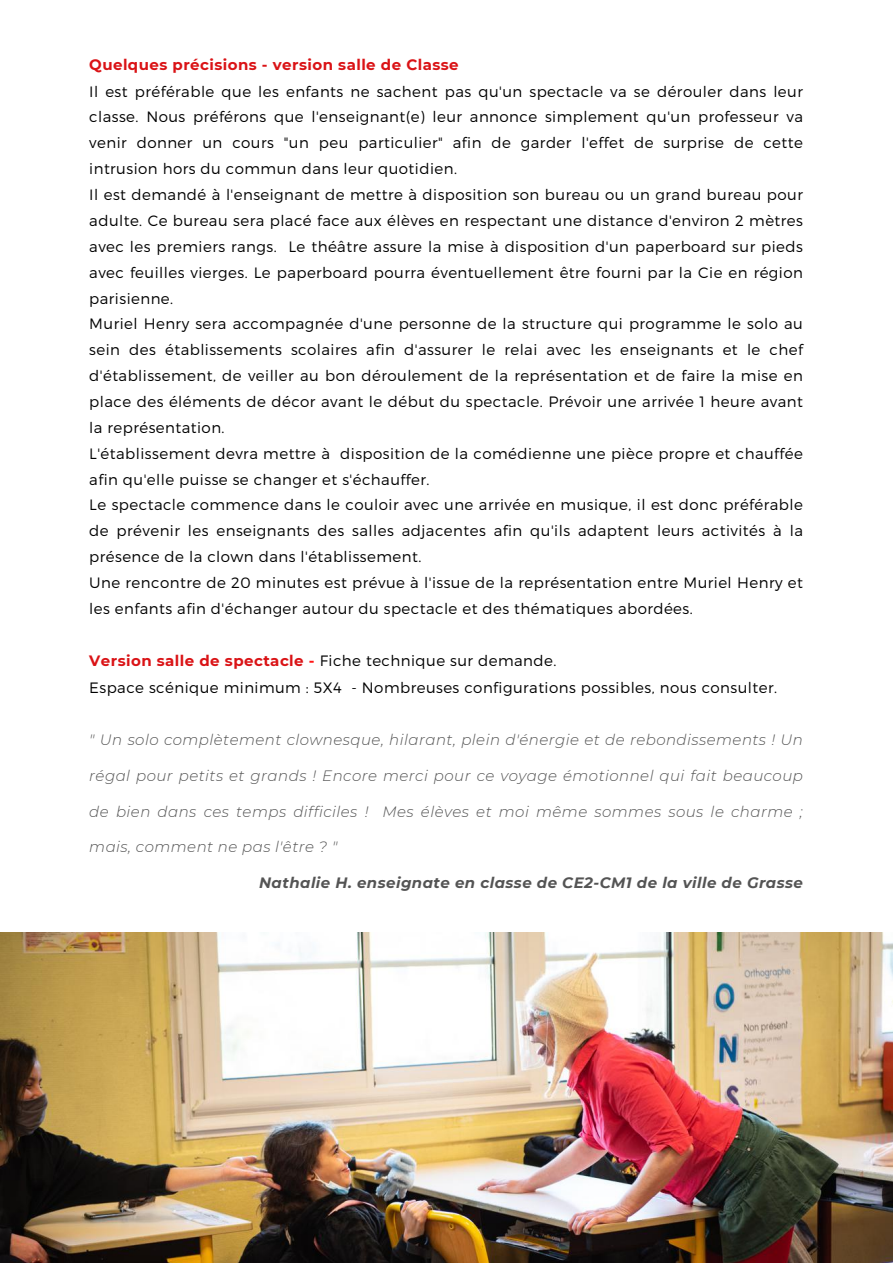
<style>
.page{position:relative;width:893px;height:1264px;background:#fff}
.page>*{position:absolute;margin:0;border:0;box-sizing:border-box;transform-origin:0 0}
.t1{font:300 15px/25.8px "Montserrat";letter-spacing:.03em;color:#000}
.t2{font:italic 300 15px "Montserrat";letter-spacing:.03em;color:#545454}
.t3{font:italic 700 15px "Montserrat";letter-spacing:.03em;color:#545454}
.t4{font:700 15px "Montserrat";letter-spacing:.03em;color:#da1316}
.s1{font-weight:700;color:#da1316}
.s2{font-weight:700;color:#ff1616}
</style>
<div class="page">
<img style="left:0;top:932px;width:892px;height:330px">
<p class="t4" style="left:89px;top:55px;width:371px">Quelques précisions - version salle de Classe</p>
<p class="t1" style="left:89px;top:78px;width:715px">Il est préférable que les enfants ne sachent pas qu'un spectacle va se dérouler dans leur classe. Nous préférons que l'enseignant(e) leur annonce simplement qu'un professeur va venir donner un cours "un peu particulier" afin de garder l'effet de surprise de cette intrusion hors du commun dans leur quotidien.<br>Il est demandé à l'enseignant de mettre à disposition son bureau ou un grand bureau pour adulte. Ce bureau sera placé face aux élèves en respectant une distance d'environ 2 mètres avec les premiers rangs. Le théâtre assure la mise à disposition d'un paperboard sur pieds avec feuilles vierges. Le paperboard pourra éventuellement être fourni par la Cie en région parisienne.<br>Muriel Henry sera accompagnée d'une personne de la structure qui programme le solo au sein des établissements scolaires afin d'assurer le relai avec les enseignants et le chef d'établissement, de veiller au bon déroulement de la représentation et de faire la mise en place des éléments de décor avant le début du spectacle. Prévoir une arrivée 1 heure avant la représentation.<br>L'établissement devra mettre à disposition de la comédienne une pièce propre et chauffée afin qu'elle puisse se changer et s'échauffer.<br>Le spectacle commence dans le couloir avec une arrivée en musique, il est donc préférable de prévenir les enseignants des salles adjacentes afin qu'ils adaptent leurs activités à la présence de la clown dans l'établissement.<br>Une rencontre de 20 minutes est prévue à l'issue de la représentation entre Muriel Henry et les enfants afin d'échanger autour du spectacle et des thématiques abordées.</p>
<p class="t1" style="left:89px;top:646px;width:468px"><span class="s1">Version salle de spectacle</span> <span class="s2">-</span> Fiche technique sur demande.</p>
<p class="t1" style="left:89px;top:673px;width:689px">Espace scénique minimum : 5X4 - Nombreuses configurations possibles, nous consulter.</p>
<p class="t2" style="left:89px;top:730px;width:715px">" Un solo complètement clownesque, hilarant, plein d'énergie et de rebondissements ! Un</p>
<p class="t2" style="left:89px;top:766px;width:715px">régal pour petits et grands ! Encore merci pour ce voyage émotionnel qui fait beaucoup</p>
<p class="t2" style="left:89px;top:802px;width:715px">de bien dans ces temps difficiles ! Mes élèves et moi même sommes sous le charme ;</p>
<p class="t2" style="left:89px;top:838px;width:249px">mais, comment ne pas l'être ? "</p>
<p class="t3" style="left:259px;top:874px;width:545px">Nathalie H. enseignate en classe de CE2-CM1 de la ville de Grasse</p>
</div>
